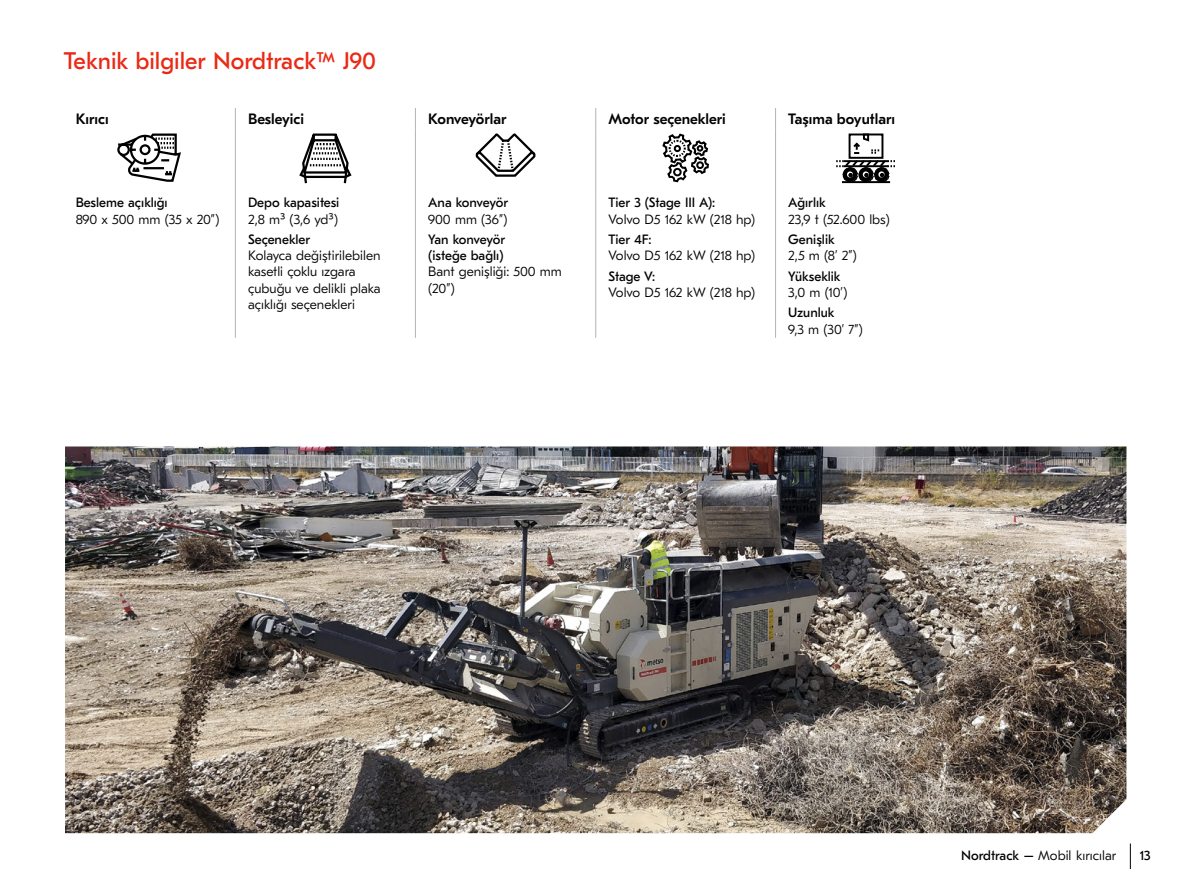
<style>
.page{position:relative;width:1191px;height:893px;background:#fff}
.page>*{position:absolute;margin:0;border:0;box-sizing:border-box;transform-origin:0 0}
.t1{font:24px "GT Eesti Pro Text";color:#eb2814}
.t2{font:500 15px "GT Eesti Pro Text";color:#000}
.t3{font:300 13.5px/16.2px "GT Eesti Pro Text";color:#000}
.t4{font:13.5px/16.2px "GT Eesti Pro Text";color:#000}
.t5{font:13.5px "GT Eesti Pro Text";letter-spacing:-.025em;color:#000}
.s1{font-weight:400}
</style>
<div class="page">
<img style="left:65px;top:446px;width:1061px;height:387px">
<svg style="left:1130px;top:843px;width:1px;height:26px"></svg>
<svg style="left:235px;top:108px;width:1px;height:21px"></svg>
<svg style="left:415px;top:108px;width:1px;height:21px"></svg>
<svg style="left:595px;top:108px;width:1px;height:21px"></svg>
<svg style="left:775px;top:108px;width:1px;height:21px"></svg>
<hr style="left:235px;top:129px;width:1px;height:64px;background:#b3b3b3">
<hr style="left:415px;top:129px;width:1px;height:64px;background:#b3b3b3">
<hr style="left:595px;top:129px;width:1px;height:64px;background:#b3b3b3">
<hr style="left:775px;top:129px;width:1px;height:64px;background:#b3b3b3">
<hr style="left:235px;top:193px;width:1px;height:145px;background:#b3b3b3">
<hr style="left:415px;top:193px;width:1px;height:145px;background:#b3b3b3">
<hr style="left:595px;top:193px;width:1px;height:145px;background:#b3b3b3">
<hr style="left:775px;top:193px;width:1px;height:145px;background:#b3b3b3">
<svg style="left:117px;top:133px;width:64px;height:49px"></svg>
<svg style="left:299px;top:133px;width:53px;height:51px"></svg>
<svg style="left:475px;top:133px;width:61px;height:44px"></svg>
<svg style="left:662px;top:133px;width:47px;height:50px"></svg>
<svg style="left:836px;top:133px;width:59px;height:51px"></svg>
<h1 class="t1" style="left:64px;top:47px;width:314px">Teknik bilgiler Nordtrack™ J90</h1>
<p class="t2" style="left:76px;top:110px;width:35px">Kırıcı</p>
<p class="t2" style="left:248px;top:110px;width:57px">Besleyici</p>
<p class="t2" style="left:428px;top:110px;width:80px">Konveyörlar</p>
<p class="t2" style="left:608px;top:110px;width:119px">Motor seçenekleri</p>
<p class="t2" style="left:788px;top:110px;width:108px">Taşıma boyutları</p>
<p class="t4" style="left:76px;top:195px;width:93px">Besleme açıklığı</p>
<p class="t3" style="left:76px;top:211px;width:145px">890 x 500 mm (35 x 20”)</p>
<p class="t4" style="left:248px;top:195px;width:93px">Depo kapasitesi</p>
<p class="t3" style="left:248px;top:211px;width:91px">2,8 m³ (3,6 yd³)</p>
<p class="t4" style="left:248px;top:232px;width:64px">Seçenekler</p>
<p class="t3" style="left:248px;top:248px;width:134px">Kolayca değiştirilebilen kasetli çoklu ızgara çubuğu ve delikli plaka açıklığı seçenekleri</p>
<p class="t5" style="left:428px;top:195px;width:82px">Ana konveyör</p>
<p class="t3" style="left:428px;top:211px;width:80px">900 mm (36”)</p>
<p class="t4" style="left:428px;top:232px;width:79px">Yan konveyör (isteğe bağlı)</p>
<p class="t3" style="left:428px;top:264px;width:135px">Bant genişliği: 500 mm (20”)</p>
<p class="t4" style="left:608px;top:195px;width:108px">Tier 3 (Stage III A):</p>
<p class="t3" style="left:608px;top:211px;width:148px">Volvo D5 162 kW (218 hp)</p>
<p class="t4" style="left:608px;top:232px;width:45px">Tier 4F:</p>
<p class="t3" style="left:608px;top:248px;width:148px">Volvo D5 162 kW (218 hp)</p>
<p class="t4" style="left:608px;top:268px;width:48px">Stage V:</p>
<p class="t3" style="left:608px;top:284px;width:148px">Volvo D5 162 kW (218 hp)</p>
<p class="t4" style="left:788px;top:195px;width:39px">Ağırlık</p>
<p class="t3" style="left:788px;top:211px;width:103px">23,9 t (52.600 lbs)</p>
<p class="t4" style="left:788px;top:232px;width:48px">Genişlik</p>
<p class="t3" style="left:788px;top:248px;width:70px">2,5 m (8’ 2”)</p>
<p class="t4" style="left:788px;top:268px;width:54px">Yükseklik</p>
<p class="t3" style="left:788px;top:284px;width:60px">3,0 m (10’)</p>
<p class="t4" style="left:788px;top:305px;width:48px">Uzunluk</p>
<p class="t3" style="left:788px;top:321px;width:76px">9,3 m (30’ 7”)</p>
<p class="t3" style="left:961px;top:847px;width:157px"><span class="s1">Nordtrack –</span> Mobil kırıcılar</p>
<p class="t4" style="left:1139px;top:847px;width:13px">13</p>
</div>
